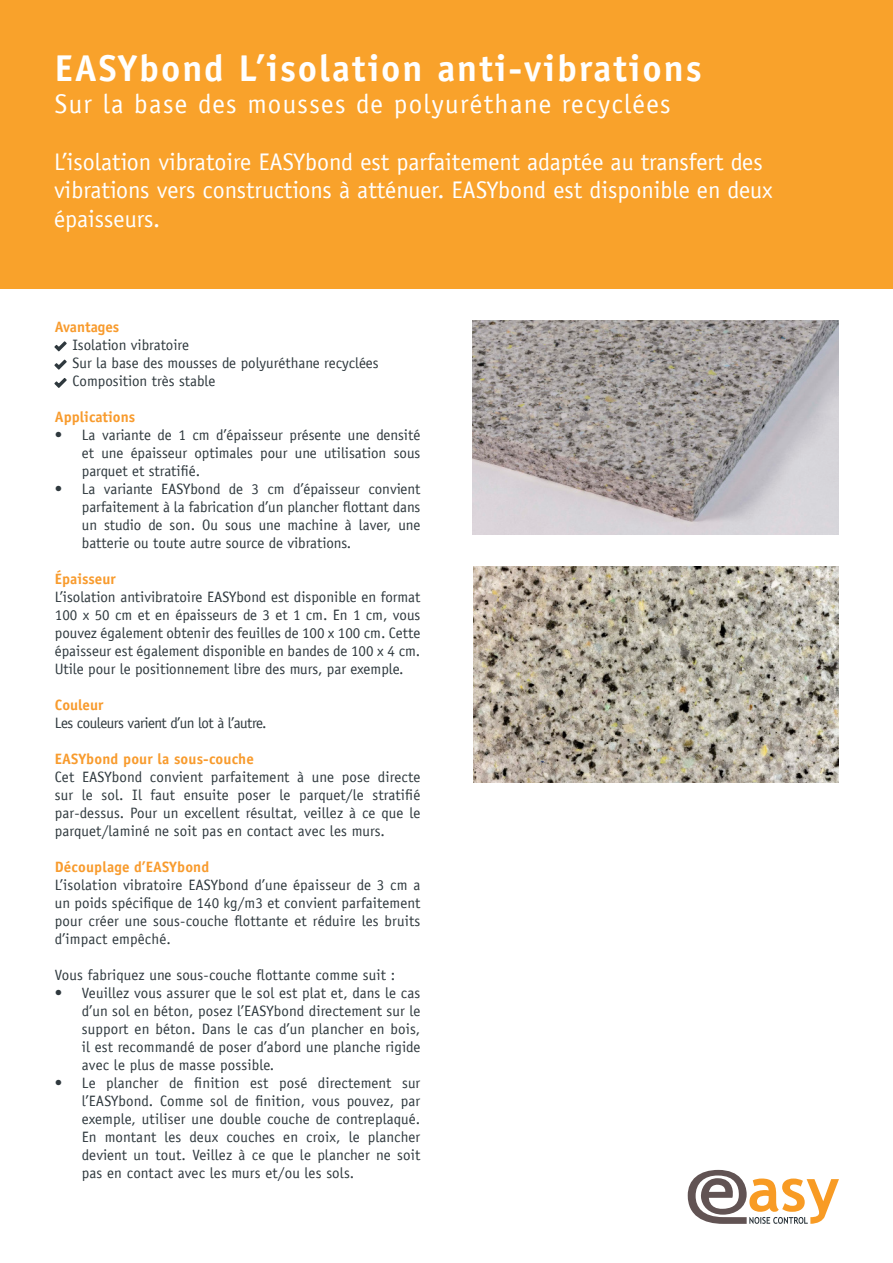
<style>
.page{position:relative;width:893px;height:1263px;background:#fff}
.page>*{position:absolute;margin:0;border:0;box-sizing:border-box;transform-origin:0 0}
.t1{font:700 37.35px "Officina Sans Std";letter-spacing:.05em;color:#fff}
.t2{font:27px "Officina Sans LT";letter-spacing:.05em;color:#fff}
.t3{font:24px "Officina Sans LT";color:#fff}
.t4{font:15px/18px "Officina Sans LT";color:#2f393e;text-align:justify}
.t5{font:700 15px "Officina Sans Std";color:#f89b2d}
.t6{font:15px "Officina Sans LT";letter-spacing:-.03em;color:#2f393e}
</style>
<div class="page">
<div style="left:0;top:0;width:893px;height:288px;background:#f9a22b"></div>
<img style="left:473px;top:567px;width:366px;height:215px">
<img style="left:473px;top:321px;width:366px;height:214px">
<svg style="left:688px;top:1170px;width:151px;height:54px"></svg>
<svg style="left:54px;top:341px;width:13px;height:10px"></svg>
<svg style="left:54px;top:360px;width:13px;height:10px"></svg>
<svg style="left:54px;top:378px;width:13px;height:10px"></svg>
<p class="t1" style="left:55px;top:45px;width:648px">EASYbond L’isolation anti-vibrations</p>
<p class="t2" style="left:55px;top:88px;width:617px">Sur la base des mousses de polyuréthane recyclées</p>
<p class="t3" style="left:54px;top:147px;width:710px">L’isolation vibratoire EASYbond est parfaitement adaptée au transfert des</p>
<p class="t3" style="left:54px;top:176px;width:720px">vibrations vers constructions à atténuer. EASYbond est disponible en deux</p>
<p class="t3" style="left:54px;top:205px;width:108px">épaisseurs.</p>
<p class="t5" style="left:55px;top:317px;width:66px">Avantages</p>
<p class="t4" style="left:73px;top:336px;width:118px">Isolation vibratoire</p>
<p class="t4" style="left:73px;top:354px;width:308px">Sur la base des mousses de polyuréthane recyclées</p>
<p class="t4" style="left:73px;top:372px;width:144px">Composition très stable</p>
<p class="t5" style="left:55px;top:407px;width:82px">Applications</p>
<p class="t4" style="left:82px;top:426px;width:340px;text-indent:-27px">• La variante de 1 cm d’épaisseur présente une densité et une épaisseur optimales pour une utilisation sous parquet et stratifié.</p>
<p class="t4" style="left:82px;top:480px;width:340px;text-indent:-27px">• La variante EASYbond de 3 cm d’épaisseur convient parfaitement à la fabrication d’un plancher flottant dans un studio de son. Ou sous une machine à laver, une batterie ou toute autre source de vibrations.</p>
<p class="t5" style="left:55px;top:569px;width:62px">Épaisseur</p>
<p class="t4" style="left:55px;top:588px;width:367px">L’isolation antivibratoire EASYbond est disponible en format 100 x 50 cm et en épaisseurs de 3 et 1 cm. En 1 cm, vous pouvez également obtenir des feuilles de 100 x 100 cm. Cette épaisseur est également disponible en bandes de 100 x 4 cm.<br>Utile pour le positionnement libre des murs, par exemple.</p>
<p class="t5" style="left:55px;top:695px;width:50px">Couleur</p>
<p class="t6" style="left:55px;top:714px;width:213px">Les couleurs varient d’un lot à l’autre.</p>
<p class="t5" style="left:55px;top:749px;width:201px">EASYbond pour la sous-couche</p>
<p class="t4" style="left:55px;top:768px;width:367px">Cet EASYbond convient parfaitement à une pose directe sur le sol. Il faut ensuite poser le parquet/le stratifié par-dessus. Pour un excellent résultat, veillez à ce que le parquet/laminé ne soit pas en contact avec les murs.</p>
<p class="t5" style="left:55px;top:857px;width:156px">Découplage d’EASYbond</p>
<p class="t4" style="left:55px;top:876px;width:367px">L’isolation vibratoire EASYbond d’une épaisseur de 3 cm a un poids spécifique de 140 kg/m3 et convient parfaitement pour créer une sous-couche flottante et réduire les bruits d’impact empêché.</p>
<p class="t4" style="left:55px;top:966px;width:342px">Vous fabriquez une sous-couche flottante comme suit :</p>
<p class="t4" style="left:82px;top:984px;width:340px;text-indent:-27px">• Veuillez vous assurer que le sol est plat et, dans le cas d’un sol en béton, posez l’EASYbond directement sur le support en béton. Dans le cas d’un plancher en bois, il est recommandé de poser d’abord une planche rigide avec le plus de masse possible.</p>
<p class="t4" style="left:82px;top:1074px;width:340px;text-indent:-27px">• Le plancher de finition est posé directement sur l’EASYbond. Comme sol de finition, vous pouvez, par exemple, utiliser une double couche de contreplaqué.<br>En montant les deux couches en croix, le plancher devient un tout. Veillez à ce que le plancher ne soit pas en contact avec les murs et/ou les sols.</p>
</div>
